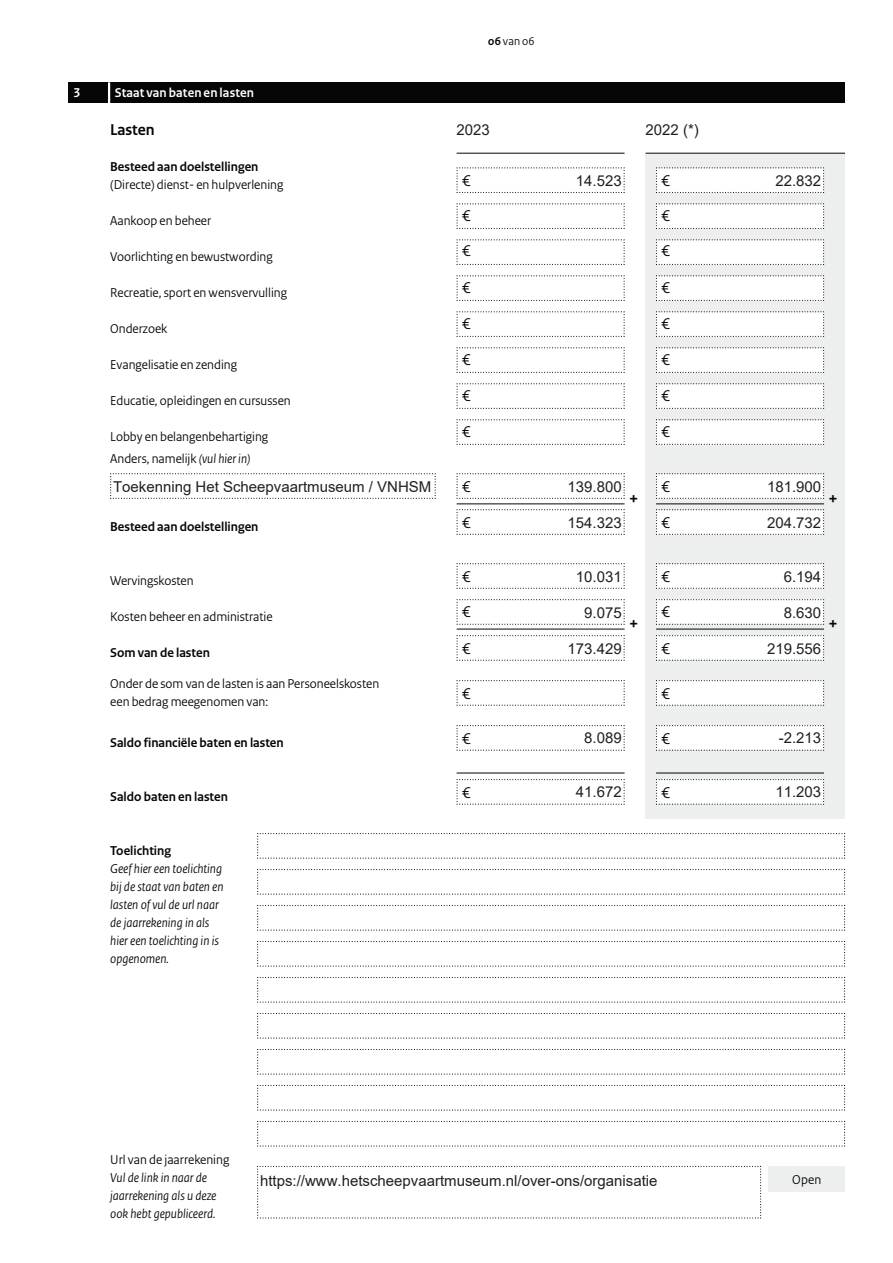
<style>
.page{position:relative;width:893px;height:1263px;background:#fff}
.page>*{position:absolute;margin:0;border:0;box-sizing:border-box;transform-origin:0 0}
.t1{font:700 18px "Rijksoverheid Sans Heading";color:#040504}
.t2{font:16.5px "Rijksoverheid Sans Heading";color:#040504}
.t3{font:700 16.5px "Rijksoverheid Sans Heading";color:#040504}
.t4{font:15px "Arial";color:#231f20}
.t5{font:13.5px/18px "Rijksoverheid Sans Heading";color:#040504}
.t6{font:italic 13.5px/18px "Rijksoverheid Sans Heading";color:#040504}
.t7{font:700 13.5px "Rijksoverheid Sans Heading";color:#040504}
.t8{font:700 13.5px "Rijksoverheid Sans Heading";letter-spacing:.01em;color:#fff}
.t9{font:12px "Rijksoverheid Sans Heading";color:#040504}
.s1{font-style:italic}
.s2{font-weight:700}
</style>
<div class="page">
<div style="left:645px;top:153px;width:200px;height:666px;background:#edefef"></div>
<svg style="left:110px;top:473px;width:326px;height:26px"></svg>
<svg style="left:257px;top:1166px;width:504px;height:53px"></svg>
<svg style="left:456px;top:167px;width:169px;height:26px"></svg>
<svg style="left:456px;top:203px;width:169px;height:26px"></svg>
<svg style="left:456px;top:239px;width:169px;height:26px"></svg>
<svg style="left:456px;top:275px;width:169px;height:26px"></svg>
<svg style="left:456px;top:311px;width:169px;height:26px"></svg>
<svg style="left:456px;top:347px;width:169px;height:26px"></svg>
<svg style="left:456px;top:383px;width:169px;height:26px"></svg>
<svg style="left:456px;top:419px;width:169px;height:26px"></svg>
<svg style="left:456px;top:473px;width:169px;height:26px"></svg>
<svg style="left:456px;top:509px;width:169px;height:26px"></svg>
<svg style="left:456px;top:563px;width:169px;height:26px"></svg>
<svg style="left:456px;top:599px;width:169px;height:26px"></svg>
<svg style="left:456px;top:635px;width:169px;height:26px"></svg>
<svg style="left:456px;top:680px;width:169px;height:26px"></svg>
<svg style="left:456px;top:725px;width:169px;height:26px"></svg>
<svg style="left:456px;top:779px;width:169px;height:26px"></svg>
<svg style="left:656px;top:167px;width:168px;height:26px"></svg>
<svg style="left:656px;top:203px;width:168px;height:26px"></svg>
<svg style="left:656px;top:239px;width:168px;height:26px"></svg>
<svg style="left:656px;top:275px;width:168px;height:26px"></svg>
<svg style="left:656px;top:311px;width:168px;height:26px"></svg>
<svg style="left:656px;top:347px;width:168px;height:26px"></svg>
<svg style="left:656px;top:383px;width:168px;height:26px"></svg>
<svg style="left:656px;top:419px;width:168px;height:26px"></svg>
<svg style="left:656px;top:473px;width:168px;height:26px"></svg>
<svg style="left:656px;top:509px;width:168px;height:26px"></svg>
<svg style="left:656px;top:563px;width:168px;height:26px"></svg>
<svg style="left:656px;top:599px;width:168px;height:26px"></svg>
<svg style="left:656px;top:635px;width:168px;height:26px"></svg>
<svg style="left:656px;top:680px;width:168px;height:26px"></svg>
<svg style="left:656px;top:725px;width:168px;height:26px"></svg>
<svg style="left:656px;top:779px;width:168px;height:26px"></svg>
<svg style="left:257px;top:869px;width:588px;height:26px"></svg>
<svg style="left:257px;top:1013px;width:588px;height:26px"></svg>
<svg style="left:257px;top:1049px;width:588px;height:26px"></svg>
<svg style="left:257px;top:1085px;width:588px;height:26px"></svg>
<svg style="left:257px;top:1121px;width:588px;height:26px"></svg>
<svg style="left:257px;top:905px;width:588px;height:26px"></svg>
<svg style="left:257px;top:941px;width:588px;height:26px"></svg>
<svg style="left:257px;top:833px;width:588px;height:26px"></svg>
<svg style="left:257px;top:977px;width:588px;height:26px"></svg>
<div style="left:68px;top:82px;width:777px;height:21px;background:#040504"></div>
<hr style="left:108px;top:82px;width:2px;height:21px;background:#fff">
<hr style="left:457px;top:773px;width:167px;height:1px;background:#040504">
<hr style="left:656px;top:773px;width:168px;height:1px;background:#040504">
<hr style="left:457px;top:629px;width:167px;height:1px;background:#040504">
<hr style="left:656px;top:629px;width:168px;height:1px;background:#040504">
<hr style="left:457px;top:504px;width:167px;height:1px;background:#040504">
<hr style="left:656px;top:504px;width:168px;height:1px;background:#040504">
<hr style="left:457px;top:153px;width:167px;height:1px;background:#040504">
<hr style="left:645px;top:153px;width:200px;height:1px;background:#040504">
<div style="left:768px;top:1166px;width:77px;height:25px;background:#edefef"></div>
<p class="t8" style="left:73px;top:87px;width:8px">3</p>
<p class="t8" style="left:115px;top:87px;width:141px">Staat van baten en lasten</p>
<p class="t3" style="left:110px;top:123px;width:46px">Lasten</p>
<p class="t7" style="left:110px;top:162px;width:150px">Besteed aan doelstellingen</p>
<p class="t5" style="left:110px;top:177px;width:175px">(Directe) dienst- en hulpverlening</p>
<p class="t5" style="left:110px;top:213px;width:103px">Aankoop en beheer</p>
<p class="t5" style="left:110px;top:248px;width:164px">Voorlichting en bewustwording</p>
<p class="t5" style="left:110px;top:284px;width:178px">Recreatie, sport en wensvervulling</p>
<p class="t5" style="left:110px;top:320px;width:59px">Onderzoek</p>
<p class="t5" style="left:110px;top:356px;width:128px">Evangelisatie en zending</p>
<p class="t5" style="left:110px;top:392px;width:182px">Educatie, opleidingen en cursussen</p>
<p class="t5" style="left:110px;top:427px;width:160px;line-height:21.8px">Lobby en belangenbehartiging<br>Anders, namelijk <span class="s1">(vul hier in)</span></p>
<p class="t4" style="left:113px;top:478px;width:320px">Toekenning Het Scheepvaartmuseum / VNHSM</p>
<p class="t7" style="left:110px;top:521px;width:150px">Besteed aan doelstellingen</p>
<p class="t5" style="left:110px;top:572px;width:85px">Wervingskosten</p>
<p class="t5" style="left:110px;top:608px;width:164px">Kosten beheer en administratie</p>
<p class="t7" style="left:110px;top:647px;width:101px">Som van de lasten</p>
<p class="t5" style="left:110px;top:676px;width:270px">Onder de som van de lasten is aan Personeelskosten een bedrag meegenomen van:</p>
<p class="t7" style="left:110px;top:737px;width:175px">Saldo financiële baten en lasten</p>
<p class="t7" style="left:110px;top:791px;width:119px">Saldo baten en lasten</p>
<p class="t7" style="left:110px;top:845px;width:62px">Toelichting</p>
<p class="t6" style="left:110px;top:860px;width:115px">Geef hier een toelichting bij de staat van baten en lasten of vul de url naar de jaarrekening in als hier een toelichting in is opgenomen.</p>
<p class="t9" style="left:488px;top:37px;width:48px"><span class="s2">06</span> van 06</p>
<p class="t4" style="left:457px;top:121px;width:35px">2023</p>
<p class="t4" style="left:645px;top:121px;width:55px">2022 (*)</p>
<p class="t2" style="left:462px;top:174px;width:10px">€</p>
<p class="t2" style="left:661px;top:174px;width:10px">€</p>
<p class="t4" style="left:576px;top:172px;width:47px">14.523</p>
<p class="t2" style="left:462px;top:209px;width:10px">€</p>
<p class="t2" style="left:661px;top:209px;width:10px">€</p>
<p class="t2" style="left:462px;top:244px;width:10px">€</p>
<p class="t2" style="left:661px;top:244px;width:10px">€</p>
<p class="t2" style="left:462px;top:281px;width:10px">€</p>
<p class="t2" style="left:661px;top:281px;width:10px">€</p>
<p class="t2" style="left:462px;top:317px;width:10px">€</p>
<p class="t2" style="left:661px;top:317px;width:10px">€</p>
<p class="t2" style="left:462px;top:353px;width:10px">€</p>
<p class="t2" style="left:661px;top:353px;width:10px">€</p>
<p class="t2" style="left:462px;top:389px;width:10px">€</p>
<p class="t2" style="left:661px;top:389px;width:10px">€</p>
<p class="t2" style="left:462px;top:425px;width:10px">€</p>
<p class="t2" style="left:661px;top:425px;width:10px">€</p>
<p class="t4" style="left:775px;top:172px;width:47px">22.832</p>
<p class="t2" style="left:462px;top:480px;width:10px">€</p>
<p class="t2" style="left:661px;top:480px;width:10px">€</p>
<p class="t4" style="left:767px;top:478px;width:56px">181.900</p>
<p class="t4" style="left:767px;top:514px;width:56px">204.732</p>
<p class="t4" style="left:567px;top:478px;width:56px">139.800</p>
<p class="t4" style="left:567px;top:514px;width:56px">154.323</p>
<h1 class="t1" style="left:629px;top:491px;width:11px">+</h1>
<h1 class="t1" style="left:828px;top:491px;width:11px">+</h1>
<p class="t2" style="left:462px;top:516px;width:10px">€</p>
<p class="t2" style="left:661px;top:516px;width:10px">€</p>
<p class="t2" style="left:462px;top:570px;width:10px">€</p>
<p class="t2" style="left:661px;top:570px;width:10px">€</p>
<p class="t2" style="left:462px;top:605px;width:10px">€</p>
<p class="t2" style="left:661px;top:605px;width:10px">€</p>
<p class="t2" style="left:462px;top:642px;width:10px">€</p>
<p class="t2" style="left:462px;top:687px;width:10px">€</p>
<p class="t2" style="left:462px;top:732px;width:10px">€</p>
<p class="t4" style="left:784px;top:568px;width:39px">6.194</p>
<p class="t4" style="left:784px;top:604px;width:39px">8.630</p>
<p class="t4" style="left:767px;top:640px;width:56px">219.556</p>
<p class="t4" style="left:576px;top:568px;width:47px">10.031</p>
<p class="t4" style="left:584px;top:604px;width:39px">9.075</p>
<p class="t4" style="left:567px;top:640px;width:56px">173.429</p>
<h1 class="t1" style="left:629px;top:616px;width:11px">+</h1>
<h1 class="t1" style="left:828px;top:616px;width:11px">+</h1>
<p class="t2" style="left:661px;top:642px;width:10px">€</p>
<p class="t2" style="left:661px;top:687px;width:10px">€</p>
<p class="t2" style="left:661px;top:732px;width:10px">€</p>
<p class="t4" style="left:779px;top:730px;width:44px">-2.213</p>
<p class="t4" style="left:584px;top:730px;width:39px">8.089</p>
<p class="t2" style="left:462px;top:786px;width:10px">€</p>
<p class="t4" style="left:576px;top:784px;width:47px">41.672</p>
<p class="t2" style="left:661px;top:786px;width:10px">€</p>
<p class="t4" style="left:775px;top:784px;width:47px">11.203</p>
<p class="t5" style="left:110px;top:1152px;width:121px">Url van de jaarrekening</p>
<p class="t6" style="left:110px;top:1170px;width:108px">Vul de link in naar de jaarrekening als u deze ook hebt gepubliceerd.</p>
<p class="t4" style="left:260px;top:1173px;width:399px">https://www.hetscheepvaartmuseum.nl/over-ons/organisatie</p>
<p class="t5" style="left:792px;top:1171px;width:31px">Open</p>
</div>
